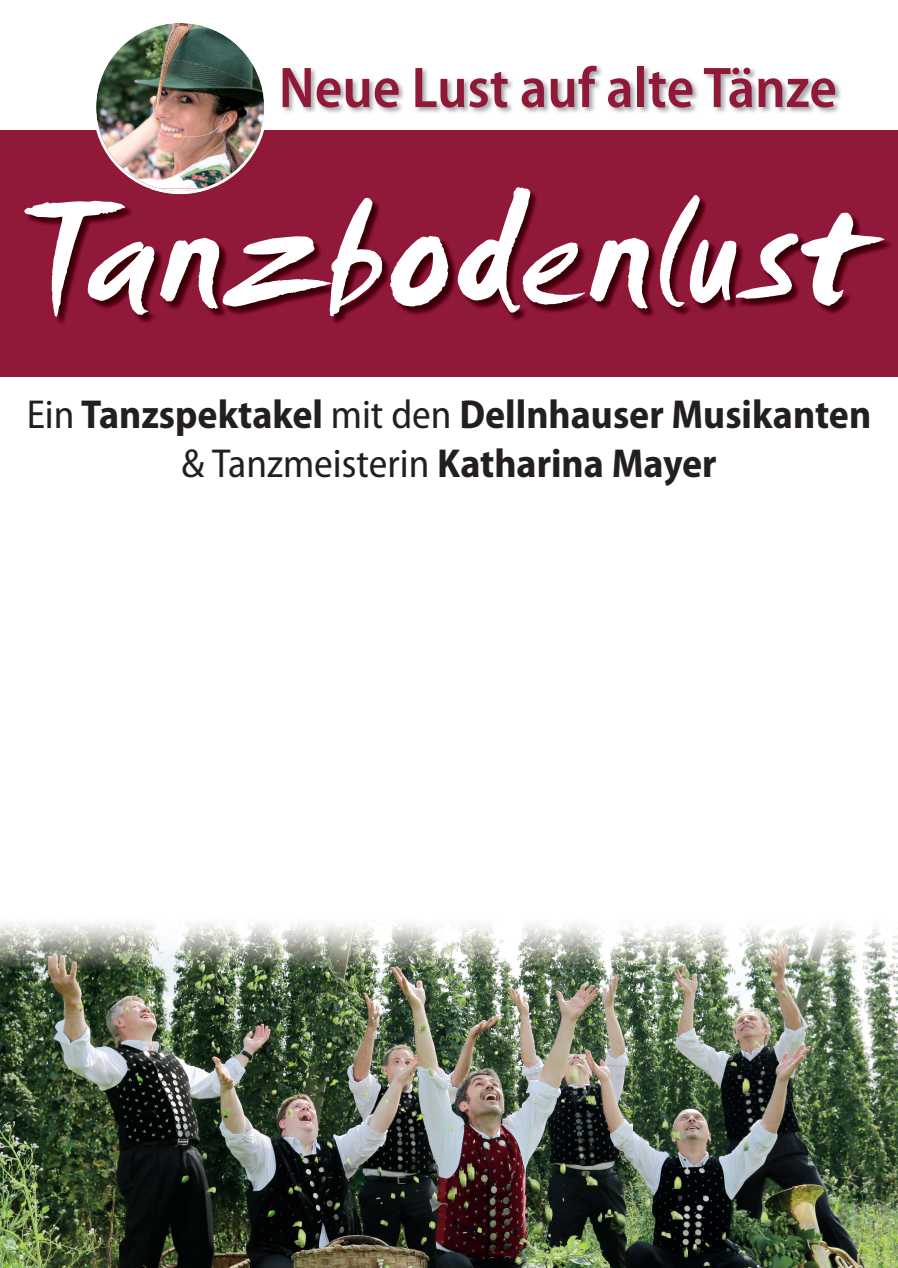
<style>
.page{position:relative;width:898px;height:1268px;background:#fff}
.page>*{position:absolute;margin:0;border:0;box-sizing:border-box;transform-origin:0 0}
.t1{font:168.6px "Smudger Let Plain";color:#fff}
.t2{font:600 semi-condensed 57.75px "Myriad Pro";color:#901938}
.t3{font:700 semi-condensed 40.58px/48.7px "Myriad Pro";color:#231f20;text-align:center}
.s1{font-weight:400}
</style>
<div class="page">
<div style="left:0;top:131px;width:897px;height:246px;background:#901938"></div>
<img style="left:0;top:923px;width:897px;height:344px">
<img style="left:93px;top:23px;width:174px;height:165px">
<img style="left:28px;top:188px;width:862px;height:136px">
<img style="left:149px;top:188px;width:62px;height:6px">
<img style="left:283px;top:66px;width:558px;height:47px">
<h2 class="t2" style="left:279px;top:56px;width:559px">Neue Lust auf alte Tänze</h2>
<h1 class="t1" style="left:14px;top:149px;width:851px">Tanzbodenlust</h1>
<p class="t3" style="left:27px;top:391px;width:845px"><span class="s1">Ein</span> Tanzspektakel <span class="s1">mit den</span> Dellnhauser Musikanten <span class="s1">&amp; Tanzmeisterin</span> Katharina Mayer</p>
</div>
